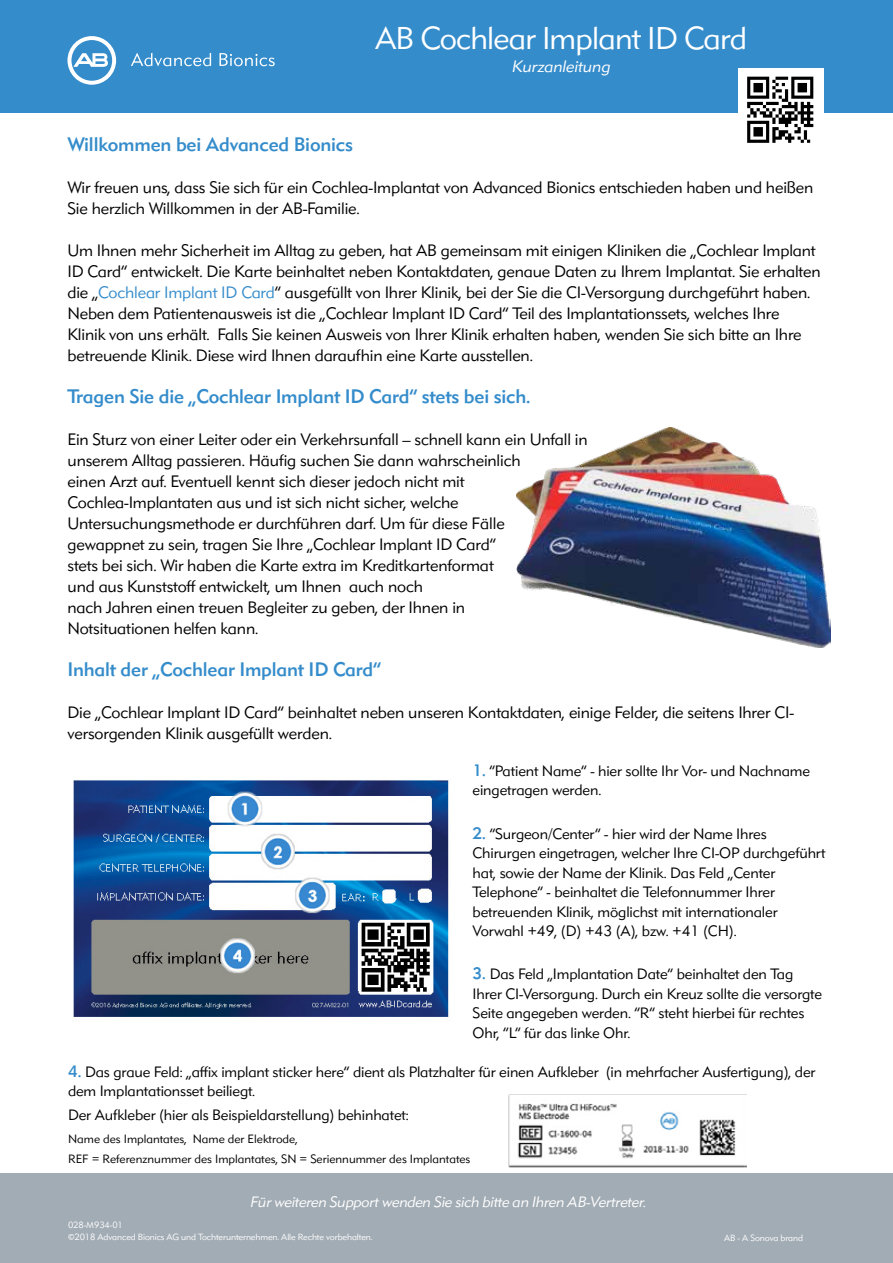
<style>
.page{position:relative;width:893px;height:1263px;background:#fff}
.page>*{position:absolute;margin:0;border:0;box-sizing:border-box;transform-origin:0 0}
.t1{font:300 31.5px "DH Sans";letter-spacing:-.025em;color:#fff}
.t2{font:500 19.5px "DH Sans";letter-spacing:-.01em;color:#358ccb}
.t3{font:300 16.5px/21px "DH Sans";letter-spacing:-.01em;color:#000}
.t4{font:italic 300 16.5px "DH Sans";color:#fff}
.t5{font:300 15px/19.5px "DH Sans";letter-spacing:-.01em;color:#000}
.t6{font:italic 300 15px "DH Sans";letter-spacing:-.01em;color:#fff}
.t7{font:300 12px/19.5px "DH Sans";color:#000}
.t8{font:300 9px/12px "DH Sans";letter-spacing:-.01em;color:#fff}
.s1{color:#358ccb}
.s2{font-weight:500;font-size:16.5px;color:#358ccb}
</style>
<div class="page">
<div style="left:0;top:0;width:893px;height:113px;background:#358ccb"></div>
<div style="left:0;top:1174px;width:893px;height:89px;background:#a2acb4"></div>
<svg style="left:131px;top:53px;width:80px;height:13px"></svg>
<svg style="left:219px;top:53px;width:56px;height:13px"></svg>
<svg style="left:68px;top:36px;width:48px;height:49px"></svg>
<img style="left:517px;top:427px;width:313px;height:220px">
<img style="left:73px;top:780px;width:376px;height:237px">
<img style="left:508px;top:1094px;width:238px;height:74px">
<div style="left:738px;top:68px;width:86px;height:83px;background:#fff"></div>
<svg style="left:747px;top:76px;width:67px;height:51px"></svg>
<svg style="left:747px;top:77px;width:66px;height:66px"></svg>
<h1 class="t1" style="left:375px;top:20px;width:373px">AB Cochlear Implant ID Card</h1>
<p class="t4" style="left:512px;top:56px;width:100px">Kurzanleitung</p>
<p class="t2" style="left:68px;top:132px;width:287px">Willkommen bei Advanced Bionics</p>
<p class="t3" style="left:68px;top:177px;width:747px">Wir freuen uns, dass Sie sich für ein Cochlea-Implantat von Advanced Bionics entschieden haben und heißen<br>Sie herzlich Willkommen in der AB-Familie.</p>
<p class="t3" style="left:68px;top:240px;width:755px">Um Ihnen mehr Sicherheit im Alltag zu geben, hat AB gemeinsam mit einigen Kliniken die „Cochlear Implant ID Card“ entwickelt. Die Karte beinhaltet neben Kontaktdaten, genaue Daten zu Ihrem Implantat. Sie erhalten die „<span class="s1">Cochlear Implant ID Card</span>“ ausgefüllt von Ihrer Klinik, bei der Sie die CI-Versorgung durchgeführt haben.<br>Neben dem Patientenausweis ist die „Cochlear Implant ID Card“ Teil des Implantationssets, welches Ihre Klinik von uns erhält. Falls Sie keinen Ausweis von Ihrer Klinik erhalten haben, wenden Sie sich bitte an Ihre betreuende Klinik. Diese wird Ihnen daraufhin eine Karte ausstellen.</p>
<p class="t2" style="left:68px;top:384px;width:464px">Tragen Sie die „Cochlear Implant ID Card“ stets bei sich.</p>
<p class="t3" style="left:68px;top:429px;width:522px">Ein Sturz von einer Leiter oder ein Verkehrsunfall – schnell kann ein Unfall in unserem Alltag passieren. Häufig suchen Sie dann wahrscheinlich<br>einen Arzt auf. Eventuell kennt sich dieser jedoch nicht mit Cochlea-Implantaten aus und ist sich nicht sicher, welche Untersuchungsmethode er durchführen darf. Um für diese Fälle<br>gewappnet zu sein, tragen Sie Ihre „Cochlear Implant ID Card“<br>stets bei sich. Wir haben die Karte extra im Kreditkartenformat<br>und aus Kunststoff entwickelt, um Ihnen auch noch<br>nach Jahren einen treuen Begleiter zu geben, der Ihnen in<br>Notsituationen helfen kann.</p>
<p class="t2" style="left:68px;top:657px;width:315px">Inhalt der „Cochlear Implant ID Card“</p>
<p class="t3" style="left:68px;top:702px;width:728px">Die „Cochlear Implant ID Card“ beinhaltet neben unseren Kontaktdaten, einige Felder, die seitens Ihrer CI&shy;versorgenden Klinik ausgefüllt werden.</p>
<p class="t5" style="left:473px;top:761px;width:339px"><span class="s2">1.</span> “Patient Name“ - hier sollte Ihr Vor- und Nachname eingetragen werden.</p>
<p class="t5" style="left:473px;top:824px;width:354px"><span class="s2">2.</span> “Surgeon/Center” - hier wird der Name Ihres Chirurgen eingetragen, welcher Ihre CI-OP durchgeführt hat, sowie der Name der Klinik. Das Feld „Center Telephone“ - beinhaltet die Telefonnummer Ihrer betreuenden Klinik, möglichst mit internationaler Vorwahl +49, (D) +43 (A), bzw. +41 (CH).</p>
<p class="t5" style="left:473px;top:964px;width:351px"><span class="s2">3.</span> Das Feld „Implantation Date“ beinhaltet den Tag Ihrer CI-Versorgung. Durch ein Kreuz sollte die versorgte Seite angegeben werden. “R” steht hierbei für rechtes Ohr, “L” für das linke Ohr.</p>
<p class="t5" style="left:68px;top:1062px;width:749px"><span class="s2">4.</span> Das graue Feld: „affix implant sticker here“ dient als Platzhalter für einen Aufkleber (in mehrfacher Ausfertigung), der dem Implantationsset beiliegt.</p>
<p class="t5" style="left:68px;top:1105px;width:342px">Der Aufkleber (hier als Beispieldarstellung) behinhatet:</p>
<p class="t7" style="left:68px;top:1129px;width:404px">Name des Implantates, Name der Elektrode,<br>REF = Referenznummer des Implantates, SN = Seriennummer des Implantates</p>
<p class="t6" style="left:250px;top:1192px;width:397px">Für weiteren Support wenden Sie sich bitte an Ihren AB-Vertreter.</p>
<p class="t8" style="left:68px;top:1219px;width:306px">028-M934-01<br>©2018 Advanced Bionics AG und Tochterunternehmen. Alle Rechte vorbehalten.</p>
<p class="t8" style="left:724px;top:1231px;width:80px">AB - A Sonova brand</p>
</div>
